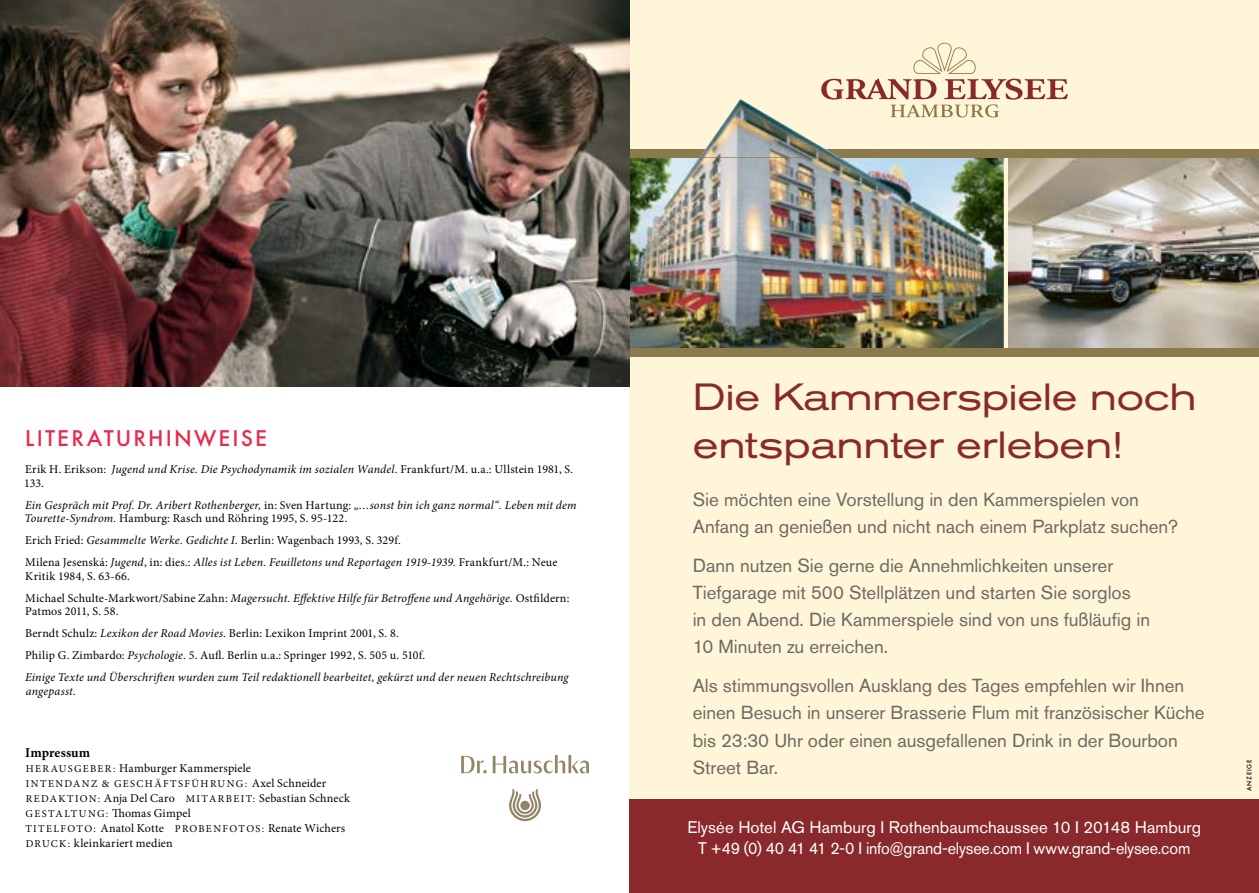
<style>
.page{position:relative;width:1259px;height:893px;background:#fff}
.page>*{position:absolute;margin:0;border:0;box-sizing:border-box;transform-origin:0 0}
.t1{font:expanded 37.5px/48px "Akzidenz Grotesk Std";letter-spacing:-.005em;color:#89292b}
.t2{font:500 21px "Futura";letter-spacing:.1em;color:#e62c4c}
.t3{font:18.75px/27.2px "Akzidenz Grotesk Std";color:#6d6a63}
.t4{font:16.65px/20.9px "Akzidenz Grotesk Std";letter-spacing:-.005em;color:#fff;text-align:center}
.t5{font:700 13.5px "Minion Pro";letter-spacing:.005em;color:#000}
.t6{font:12px/15px "Minion Pro";letter-spacing:.01em;color:#000}
.t7{font:italic 12px/22px "Minion Pro";letter-spacing:.015em;color:#000}
.t8{font:10.5px "Minion Pro";letter-spacing:.135em;color:#000}
.t9{font:500 6px "Futura";letter-spacing:.13em;color:#000}
.s1{font-style:italic}
.s2{font-style:normal}
.s3{font-size:10.5px}
.s4{font-size:12px}
</style>
<div class="page">
<svg style="left:461px;top:756px;width:26px;height:17px"></svg>
<svg style="left:493px;top:755px;width:96px;height:18px"></svg>
<svg style="left:509px;top:789px;width:32px;height:32px"></svg>
<div style="left:520px;top:801px;width:10px;height:9px;background:#938667;border-radius:50%"></div>
<div style="left:629px;top:0;width:630px;height:893px;background:#fff5d8"></div>
<div style="left:629px;top:799px;width:630px;height:94px;background:#89292b"></div>
<img style="left:1008px;top:157px;width:251px;height:192px">
<img style="left:629px;top:157px;width:374px;height:192px">
<div style="left:629px;top:149px;width:630px;height:8px;background:#8a7a4c"></div>
<div style="left:629px;top:349px;width:630px;height:8px;background:#8a7a4c"></div>
<img style="left:700px;top:99px;width:139px;height:58px">
<svg style="left:821px;top:43px;width:246px;height:74px"></svg>
<img style="left:0;top:0;width:629px;height:387px">
<h2 class="t2" style="left:25px;top:424px;width:243px">LITERATURHINWEISE</h2>
<p class="t6" style="left:24px;top:463px;width:550px;line-height:13.5px">Erik H. Erikson: <span class="s1">Jugend und Krise. Die Psychodynamik im sozialen Wandel.</span> Frankfurt/M. u.a.: Ullstein 1981, S.<br>133.</p>
<p class="t7" style="left:24px;top:498px;width:554px;line-height:13.5px">Ein Gespräch mit Prof. Dr. Aribert Rothenberger, <span class="s2">in: Sven Hartung:</span> „…sonst bin ich ganz normal“. Leben mit dem<br>Tourette-Syndrom. <span class="s2">Hamburg: Rasch und Röhring 1995, S. 95-122.</span></p>
<p class="t6" style="left:25px;top:529px;width:534px;line-height:22px">Erich Fried: <span class="s1">Gesammelte Werke. Gedichte I.</span> Berlin: Wagenbach 1993, S. 329f.<br>Milena Jesenská: <span class="s1">Jugend</span>, in: dies.: <span class="s1">Alles ist Leben. Feuilletons und Reportagen 1919-1939.</span> Frankfurt/M.: Neue</p>
<p class="t6" style="left:25px;top:565px;width:546px;line-height:22px">Kritik 1984, S. 63-66.<br>Michael Schulte-Markwort/Sabine Zahn: <span class="s1">Magersucht. Effektive Hilfe für Betroffene und Angehörige.</span> Ostfildern:</p>
<p class="t7" style="left:25px;top:600px;width:545px"><span class="s2">Patmos 2011, S. 58.<br>Berndt Schulz:</span> Lexikon der Road Movies. <span class="s2">Berlin: Lexikon Imprint 2001, S. 8.<br>Philip G. Zimbardo:</span> Psychologie. <span class="s2">5. Aufl. Berlin u.a.: Springer 1992, S. 505 u. 510f.<br></span>Einige Texte und Überschriften wurden zum Teil redaktionell bearbeitet, gekürzt und der neuen Rechtschreibung</p>
<p class="t7" style="left:26px;top:680px;width:52px">angepasst.</p>
<p class="t5" style="left:25px;top:743px;width:67px">Impressum</p>
<p class="t6" style="left:26px;top:760px;width:227px"><span class="s3">HERAUSGEBER:</span> Hamburger Kammerspiele</p>
<p class="t8" style="left:26px;top:776px;width:302px">INTENDANZ &amp; GESCHÄFTSFÜHRUNG: <span class="s4">Axel Schneider</span></p>
<p class="t6" style="left:25px;top:790px;width:326px"><span class="s3">REDAKTION:</span> Anja Del Caro <span class="s3">MITARBEIT:</span> Sebastian Schneck <span class="s3">GESTALTUNG:</span> Thomas Gimpel<br><span class="s3">TITELFOTO:</span> Anatol Kotte <span class="s3">PROBENFOTOS:</span> Renate Wichers <span class="s3">DRUCK:</span> kleinkariert medien</p>
<h1 class="t1" style="left:693px;top:373px;width:505px">Die Kammerspiele noch entspannter erleben!</h1>
<h3 class="t3" style="left:693px;top:486px;width:487px">Sie möchten eine Vorstellung in den Kammerspielen von<br>Anfang an genießen und nicht nach einem Parkplatz suchen?</h3>
<h3 class="t3" style="left:693px;top:552px;width:459px">Dann nutzen Sie gerne die Annehmlichkeiten unserer Tiefgarage mit 500 Stellplätzen und starten Sie sorglos<br>in den Abend. Die Kammerspiele sind von uns fußläufig in 10 Minuten zu erreichen.</h3>
<h3 class="t3" style="left:693px;top:672px;width:513px">Als stimmungsvollen Ausklang des Tages empfehlen wir Ihnen einen Besuch in unserer Brasserie Flum mit französischer Küche bis 23:30 Uhr oder einen ausgefallenen Drink in der Bourbon Street Bar.</h3>
<h3 class="t4" style="left:687px;top:817px;width:515px">Elysée Hotel AG Hamburg I Rothenbaumchaussee 10 I 20148 Hamburg<br>T +49 (0) 40 41 41 2-0 I info@grand-elysee.com I www.grand-elysee.com</h3>
<p class="t9" style="left:1245px;top:791px;width:33px;rotate:-90deg">ANZEIGE</p>
</div>
